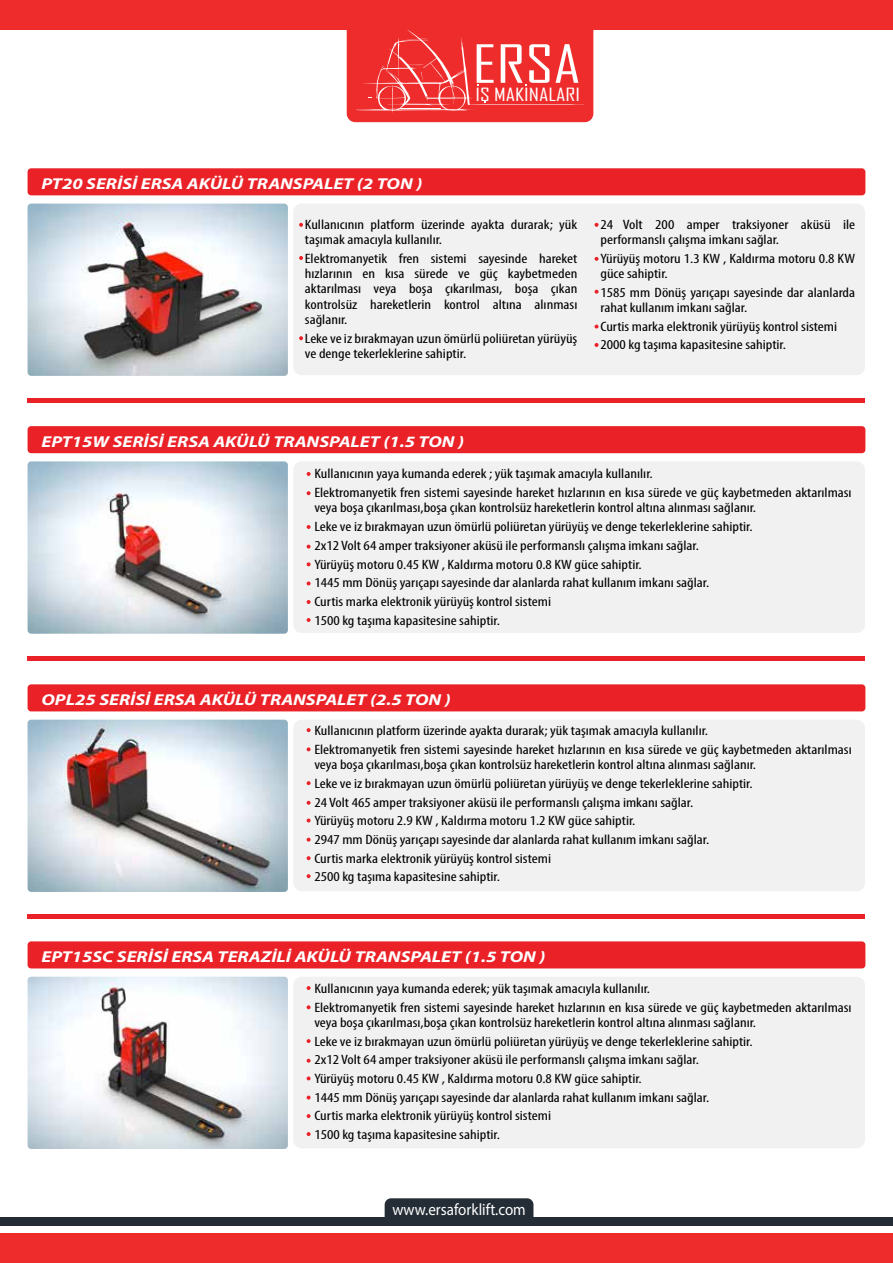
<style>
.page{position:relative;width:893px;height:1263px;background:#fff}
.page>*{position:absolute;margin:0;border:0;box-sizing:border-box;transform-origin:0 0}
.t1{font:50.55px "Agency FB";color:#fff;scale:1.33 1}
.t2{font:17.4px "Agency FB";color:#fff;scale:1.33 1}
.t3{font:16.5px "Myriad Pro";color:#fff;scale:.91 1}
.t4{font:italic 700 15.75px "Myriad Pro";color:#fff;scale:1.21 1}
.t5{font:condensed 13.65px/18.8px "Myriad Pro";color:#000;scale:1.21 1}
</style>
<div class="page">
<svg style="left:347px;top:30px;width:246px;height:92px;background:#ee3736"></svg>
<div style="left:0;top:0;width:893px;height:30px;background:#ee2c2b"></div>
<div style="left:0;top:1233px;width:893px;height:30px;background:#ee2c2b"></div>
<div style="left:0;top:1217px;width:893px;height:9px;background:#242c35"></div>
<div style="left:385px;top:1198px;width:148px;height:19px;background:#242c35"></div>
<hr style="left:28px;top:399px;width:837px;height:4px;background:#ea2127">
<hr style="left:28px;top:656px;width:837px;height:4px;background:#ea2127">
<div style="left:28px;top:914px;width:837px;height:5px;background:#ea2127"></div>
<div style="left:293px;top:204px;width:572px;height:171px;background:#f1f1f2;border-radius:9px"></div>
<div style="left:28px;top:168px;width:837px;height:27px;background:#ea2127;border-radius:4px"></div>
<img style="left:28px;top:204px;width:260px;height:172px">
<div style="left:293px;top:461px;width:572px;height:172px;background:#f1f1f2;border-radius:9px"></div>
<div style="left:28px;top:426px;width:837px;height:27px;background:#ea2127;border-radius:4px"></div>
<img style="left:28px;top:461px;width:260px;height:173px">
<div style="left:28px;top:684px;width:837px;height:27px;background:#ea2127;border-radius:4px"></div>
<img style="left:28px;top:720px;width:260px;height:172px">
<div style="left:293px;top:977px;width:572px;height:171px;background:#f1f1f2;border-radius:9px"></div>
<div style="left:28px;top:941px;width:837px;height:27px;background:#ea2127;border-radius:4px"></div>
<img style="left:28px;top:977px;width:260px;height:172px">
<div style="left:293px;top:720px;width:572px;height:171px;background:#f1f1f2;border-radius:9px"></div>
<svg style="left:307px;top:472px;width:4px;height:4px"></svg>
<svg style="left:307px;top:491px;width:4px;height:4px"></svg>
<svg style="left:307px;top:525px;width:4px;height:4px"></svg>
<svg style="left:307px;top:545px;width:4px;height:4px"></svg>
<svg style="left:307px;top:562px;width:4px;height:4px"></svg>
<svg style="left:307px;top:581px;width:4px;height:4px"></svg>
<svg style="left:307px;top:600px;width:4px;height:4px"></svg>
<svg style="left:307px;top:618px;width:4px;height:4px"></svg>
<svg style="left:307px;top:728px;width:4px;height:4px"></svg>
<svg style="left:307px;top:747px;width:4px;height:4px"></svg>
<svg style="left:307px;top:781px;width:4px;height:4px"></svg>
<svg style="left:307px;top:801px;width:4px;height:4px"></svg>
<svg style="left:307px;top:818px;width:4px;height:4px"></svg>
<svg style="left:307px;top:838px;width:4px;height:4px"></svg>
<svg style="left:307px;top:856px;width:4px;height:4px"></svg>
<svg style="left:307px;top:874px;width:4px;height:4px"></svg>
<svg style="left:307px;top:986px;width:4px;height:4px"></svg>
<svg style="left:307px;top:1005px;width:4px;height:4px"></svg>
<svg style="left:307px;top:1039px;width:4px;height:4px"></svg>
<svg style="left:307px;top:1059px;width:4px;height:4px"></svg>
<svg style="left:307px;top:1076px;width:4px;height:4px"></svg>
<svg style="left:307px;top:1095px;width:4px;height:4px"></svg>
<svg style="left:307px;top:1114px;width:4px;height:4px"></svg>
<svg style="left:307px;top:1132px;width:4px;height:4px"></svg>
<svg style="left:595px;top:223px;width:3px;height:4px"></svg>
<svg style="left:595px;top:257px;width:3px;height:4px"></svg>
<svg style="left:595px;top:290px;width:3px;height:4px"></svg>
<svg style="left:595px;top:325px;width:3px;height:4px"></svg>
<svg style="left:595px;top:343px;width:3px;height:4px"></svg>
<svg style="left:299px;top:223px;width:4px;height:4px"></svg>
<svg style="left:299px;top:256px;width:4px;height:4px"></svg>
<svg style="left:299px;top:336px;width:4px;height:4px"></svg>
<h1 class="t1" style="left:472px;top:33px;width:83px">ERSA</h1>
<p class="t2" style="left:475px;top:84px;width:80px">IS MAKINALARI</p>
<p class="t4" style="left:41px;top:173px;width:316px">PT20 SERİSİ ERSA AKÜLÜ TRANSPALET (2 TON )</p>
<p class="t5" style="left:305px;top:216px;width:227px;line-height:15.3px">Kullanıcının platform üzerinde ayakta durarak; yük taşımak amacıyla kullanılır.</p>
<p class="t5" style="left:305px;top:250px;width:227px;line-height:15.3px;text-align:justify">Elektromanyetik fren sistemi sayesinde hareket hızlarının en kısa sürede ve güç kaybetmeden aktarılması veya boşa çıkarılması, boşa çıkan kontrolsüz hareketlerin kontrol altına alınması sağlanır.</p>
<p class="t5" style="left:305px;top:330px;width:227px;line-height:15.3px">Leke ve iz bırakmayan uzun ömürlü poliüretan yürüyüş ve denge tekerleklerine sahiptir.</p>
<p class="t5" style="left:600px;top:216px;width:212px;line-height:15.3px">24 Volt 200 amper traksiyoner aküsü ile performanslı çalışma imkanı sağlar.</p>
<p class="t5" style="left:600px;top:250px;width:212px;line-height:15.3px">Yürüyüş motoru 1.3 KW , Kaldırma motoru 0.8 KW güce sahiptir.</p>
<p class="t5" style="left:600px;top:284px;width:212px;line-height:15.3px">1585 mm Dönüş yarıçapı sayesinde dar alanlarda rahat kullanım imkanı sağlar.</p>
<p class="t5" style="left:600px;top:317px;width:197px">Curtis marka elektronik yürüyüş kontrol sistemi<br>2000 kg taşıma kapasitesine sahiptir.</p>
<p class="t4" style="left:41px;top:431px;width:351px">EPT15W SERİSİ ERSA AKÜLÜ TRANSPALET (1.5 TON )</p>
<p class="t5" style="left:314px;top:464px;width:445px">Kullanıcının yaya kumanda ederek ; yük taşımak amacıyla kullanılır.<br>Elektromanyetik fren sistemi sayesinde hareket hızlarının en kısa sürede ve güç kaybetmeden aktarılması</p>
<p class="t5" style="left:314px;top:498px;width:367px">veya boşa çıkarılması,boşa çıkan kontrolsüz hareketlerin kontrol altına alınması sağlanır.<br>Leke ve iz bırakmayan uzun ömürlü poliüretan yürüyüş ve denge tekerleklerine sahiptir.<br>2x12 Volt 64 amper traksiyoner aküsü ile performanslı çalışma imkanı sağlar.<br>Yürüyüş motoru 0.45 KW , Kaldırma motoru 0.8 KW güce sahiptir.<br>1445 mm Dönüş yarıçapı sayesinde dar alanlarda rahat kullanım imkanı sağlar.<br>Curtis marka elektronik yürüyüş kontrol sistemi<br>1500 kg taşıma kapasitesine sahiptir.</p>
<p class="t4" style="left:41px;top:689px;width:340px">OPL25 SERİSİ ERSA AKÜLÜ TRANSPALET (2.5 TON )</p>
<p class="t5" style="left:314px;top:721px;width:445px">Kullanıcının platform üzerinde ayakta durarak; yük taşımak amacıyla kullanılır.<br>Elektromanyetik fren sistemi sayesinde hareket hızlarının en kısa sürede ve güç kaybetmeden aktarılması</p>
<p class="t5" style="left:314px;top:755px;width:367px">veya boşa çıkarılması,boşa çıkan kontrolsüz hareketlerin kontrol altına alınması sağlanır.<br>Leke ve iz bırakmayan uzun ömürlü poliüretan yürüyüş ve denge tekerleklerine sahiptir.<br>24 Volt 465 amper traksiyoner aküsü ile performanslı çalışma imkanı sağlar.<br>Yürüyüş motoru 2.9 KW , Kaldırma motoru 1.2 KW güce sahiptir.<br>2947 mm Dönüş yarıçapı sayesinde dar alanlarda rahat kullanım imkanı sağlar.<br>Curtis marka elektronik yürüyüş kontrol sistemi<br>2500 kg taşıma kapasitesine sahiptir.</p>
<p class="t4" style="left:41px;top:946px;width:418px">EPT15SC SERİSİ ERSA TERAZİLİ AKÜLÜ TRANSPALET (1.5 TON )</p>
<p class="t5" style="left:314px;top:979px;width:445px">Kullanıcının yaya kumanda ederek; yük taşımak amacıyla kullanılır.<br>Elektromanyetik fren sistemi sayesinde hareket hızlarının en kısa sürede ve güç kaybetmeden aktarılması</p>
<p class="t5" style="left:314px;top:1013px;width:367px">veya boşa çıkarılması,boşa çıkan kontrolsüz hareketlerin kontrol altına alınması sağlanır.<br>Leke ve iz bırakmayan uzun ömürlü poliüretan yürüyüş ve denge tekerleklerine sahiptir.<br>2x12 Volt 64 amper traksiyoner aküsü ile performanslı çalışma imkanı sağlar.<br>Yürüyüş motoru 0.45 KW , Kaldırma motoru 0.8 KW güce sahiptir.<br>1445 mm Dönüş yarıçapı sayesinde dar alanlarda rahat kullanım imkanı sağlar.<br>Curtis marka elektronik yürüyüş kontrol sistemi<br>1500 kg taşıma kapasitesine sahiptir.</p>
<p class="t3" style="left:392px;top:1199px;width:148px">www.ersaforklift.com</p>
</div>
